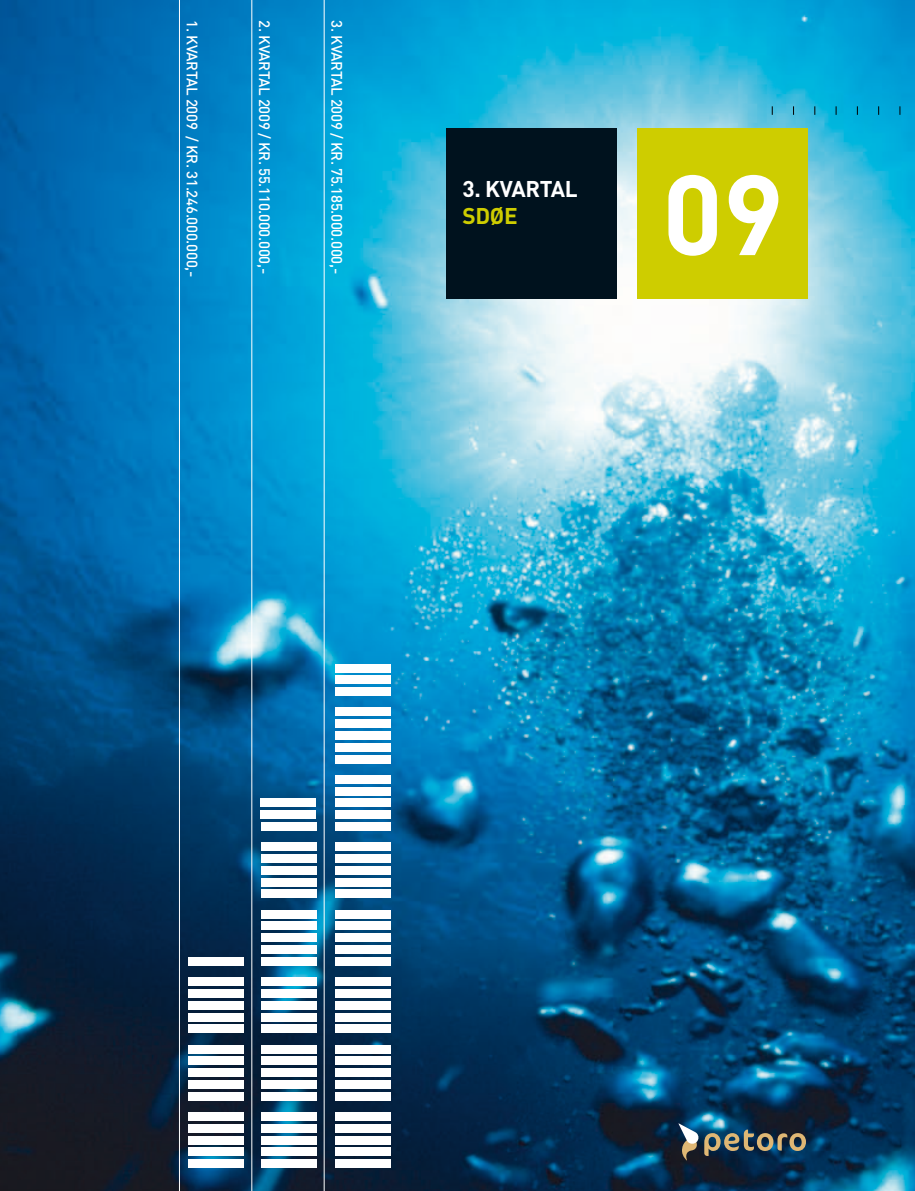
<style>
.page{position:relative;width:915px;height:1191px;background:#fff}
.page>*{position:absolute;margin:0;border:0;box-sizing:border-box;transform-origin:0 0}
.t1{font:700 111.6px "DIN";color:#fff}
.t2{font:700 22.5px "DIN";letter-spacing:-.02em;color:#fff}
.t3{font:700 22.5px "DIN";color:#cecd00}
.t4{font:500 15px "DIN";letter-spacing:-.02em;color:#fff}
</style>
<div class="page">
<img style="left:0;top:0;width:914px;height:1191px">
<hr style="left:179px;top:0;width:1px;height:1191px;background:#fff">
<hr style="left:251px;top:0;width:1px;height:1191px;background:#fff">
<hr style="left:324px;top:0;width:1px;height:1191px;background:#fff">
<svg style="left:767px;top:106px;width:5px;height:9px"></svg>
<div style="left:637px;top:128px;width:170px;height:170px;background:#cecd00"></div>
<div style="left:446px;top:128px;width:171px;height:170px;background:#00121e"></div>
<svg style="left:678px;top:1123px;width:20px;height:37px"></svg>
<svg style="left:704px;top:1129px;width:101px;height:27px"></svg>
<div style="left:188px;top:1124px;width:55px;height:8px;background:#fff"></div>
<div style="left:188px;top:1112px;width:55px;height:8px;background:#fff"></div>
<div style="left:188px;top:1135px;width:55px;height:9px;background:#fff"></div>
<div style="left:188px;top:1147px;width:55px;height:9px;background:#fff"></div>
<div style="left:188px;top:1159px;width:55px;height:9px;background:#fff"></div>
<div style="left:188px;top:1056px;width:55px;height:9px;background:#fff"></div>
<div style="left:188px;top:1044px;width:55px;height:9px;background:#fff"></div>
<div style="left:188px;top:1068px;width:55px;height:8px;background:#fff"></div>
<div style="left:188px;top:1080px;width:55px;height:8px;background:#fff"></div>
<div style="left:188px;top:1092px;width:55px;height:8px;background:#fff"></div>
<div style="left:188px;top:989px;width:55px;height:8px;background:#fff"></div>
<div style="left:188px;top:977px;width:55px;height:8px;background:#fff"></div>
<div style="left:188px;top:1001px;width:55px;height:8px;background:#fff"></div>
<div style="left:188px;top:1012px;width:55px;height:9px;background:#fff"></div>
<div style="left:188px;top:1024px;width:55px;height:9px;background:#fff"></div>
<div style="left:188px;top:957px;width:55px;height:8px;background:#fff"></div>
<div style="left:261px;top:1124px;width:55px;height:8px;background:#fff"></div>
<div style="left:261px;top:1112px;width:55px;height:8px;background:#fff"></div>
<div style="left:261px;top:1135px;width:55px;height:9px;background:#fff"></div>
<div style="left:261px;top:1147px;width:55px;height:9px;background:#fff"></div>
<div style="left:261px;top:1159px;width:55px;height:9px;background:#fff"></div>
<div style="left:261px;top:1056px;width:55px;height:9px;background:#fff"></div>
<div style="left:261px;top:1044px;width:55px;height:9px;background:#fff"></div>
<div style="left:261px;top:1068px;width:55px;height:8px;background:#fff"></div>
<div style="left:261px;top:1080px;width:55px;height:8px;background:#fff"></div>
<div style="left:261px;top:1092px;width:55px;height:8px;background:#fff"></div>
<div style="left:261px;top:989px;width:55px;height:8px;background:#fff"></div>
<div style="left:261px;top:977px;width:55px;height:8px;background:#fff"></div>
<div style="left:261px;top:1001px;width:55px;height:8px;background:#fff"></div>
<div style="left:261px;top:1012px;width:55px;height:9px;background:#fff"></div>
<div style="left:261px;top:1024px;width:55px;height:9px;background:#fff"></div>
<div style="left:261px;top:921px;width:55px;height:9px;background:#fff"></div>
<div style="left:261px;top:910px;width:55px;height:8px;background:#fff"></div>
<div style="left:261px;top:933px;width:55px;height:9px;background:#fff"></div>
<div style="left:261px;top:945px;width:55px;height:8px;background:#fff"></div>
<div style="left:261px;top:957px;width:55px;height:8px;background:#fff"></div>
<div style="left:261px;top:854px;width:55px;height:8px;background:#fff"></div>
<div style="left:261px;top:842px;width:55px;height:9px;background:#fff"></div>
<div style="left:261px;top:866px;width:55px;height:8px;background:#fff"></div>
<div style="left:261px;top:878px;width:55px;height:8px;background:#fff"></div>
<div style="left:261px;top:889px;width:55px;height:9px;background:#fff"></div>
<div style="left:261px;top:822px;width:55px;height:8px;background:#fff"></div>
<div style="left:335px;top:1124px;width:55px;height:8px;background:#fff"></div>
<div style="left:335px;top:1112px;width:55px;height:8px;background:#fff"></div>
<div style="left:335px;top:1135px;width:55px;height:9px;background:#fff"></div>
<div style="left:335px;top:1147px;width:55px;height:9px;background:#fff"></div>
<div style="left:335px;top:1159px;width:55px;height:9px;background:#fff"></div>
<div style="left:335px;top:1056px;width:55px;height:9px;background:#fff"></div>
<div style="left:335px;top:1044px;width:55px;height:9px;background:#fff"></div>
<div style="left:335px;top:1068px;width:55px;height:8px;background:#fff"></div>
<div style="left:335px;top:1080px;width:55px;height:8px;background:#fff"></div>
<div style="left:335px;top:1092px;width:55px;height:8px;background:#fff"></div>
<div style="left:335px;top:989px;width:55px;height:8px;background:#fff"></div>
<div style="left:335px;top:977px;width:55px;height:8px;background:#fff"></div>
<div style="left:335px;top:1001px;width:55px;height:8px;background:#fff"></div>
<div style="left:335px;top:1012px;width:55px;height:9px;background:#fff"></div>
<div style="left:335px;top:1024px;width:55px;height:9px;background:#fff"></div>
<div style="left:335px;top:921px;width:55px;height:9px;background:#fff"></div>
<div style="left:335px;top:910px;width:55px;height:8px;background:#fff"></div>
<div style="left:335px;top:933px;width:55px;height:9px;background:#fff"></div>
<div style="left:335px;top:945px;width:55px;height:8px;background:#fff"></div>
<div style="left:335px;top:957px;width:55px;height:8px;background:#fff"></div>
<div style="left:335px;top:854px;width:55px;height:8px;background:#fff"></div>
<div style="left:335px;top:842px;width:55px;height:9px;background:#fff"></div>
<div style="left:335px;top:866px;width:55px;height:8px;background:#fff"></div>
<div style="left:335px;top:878px;width:55px;height:8px;background:#fff"></div>
<div style="left:335px;top:889px;width:55px;height:9px;background:#fff"></div>
<div style="left:335px;top:787px;width:55px;height:8px;background:#fff"></div>
<div style="left:335px;top:775px;width:55px;height:8px;background:#fff"></div>
<div style="left:335px;top:810px;width:55px;height:9px;background:#fff"></div>
<div style="left:335px;top:822px;width:55px;height:8px;background:#fff"></div>
<div style="left:335px;top:798px;width:55px;height:9px;background:#fff"></div>
<div style="left:335px;top:719px;width:55px;height:9px;background:#fff"></div>
<div style="left:335px;top:707px;width:55px;height:9px;background:#fff"></div>
<div style="left:335px;top:731px;width:55px;height:8px;background:#fff"></div>
<div style="left:335px;top:743px;width:55px;height:8px;background:#fff"></div>
<div style="left:335px;top:755px;width:55px;height:8px;background:#fff"></div>
<div style="left:335px;top:664px;width:55px;height:8px;background:#fff"></div>
<div style="left:335px;top:675px;width:55px;height:9px;background:#fff"></div>
<div style="left:335px;top:687px;width:55px;height:9px;background:#fff"></div>
<div style="left:260px;top:798px;width:56px;height:9px;background:#fff"></div>
<div style="left:260px;top:810px;width:56px;height:9px;background:#fff"></div>
<p class="t4" style="left:202px;top:20px;width:259px;rotate:90deg">1. kvartal 2009 / kr. 31.246.000.000,-</p>
<p class="t4" style="left:274px;top:20px;width:256px;rotate:90deg">2. kvartal 2009 / kr. 55.110.000.000,-</p>
<p class="t4" style="left:346px;top:20px;width:256px;rotate:90deg">3. kvartal 2009 / kr. 75.185.000.000,-</p>
<h2 class="t2" style="left:462px;top:174px;width:103px">3. KVARTAL</h2>
<h2 class="t3" style="left:462px;top:201px;width:57px">SDØE</h2>
<h1 class="t1" style="left:662px;top:142px;width:123px">09</h1>
</div>
